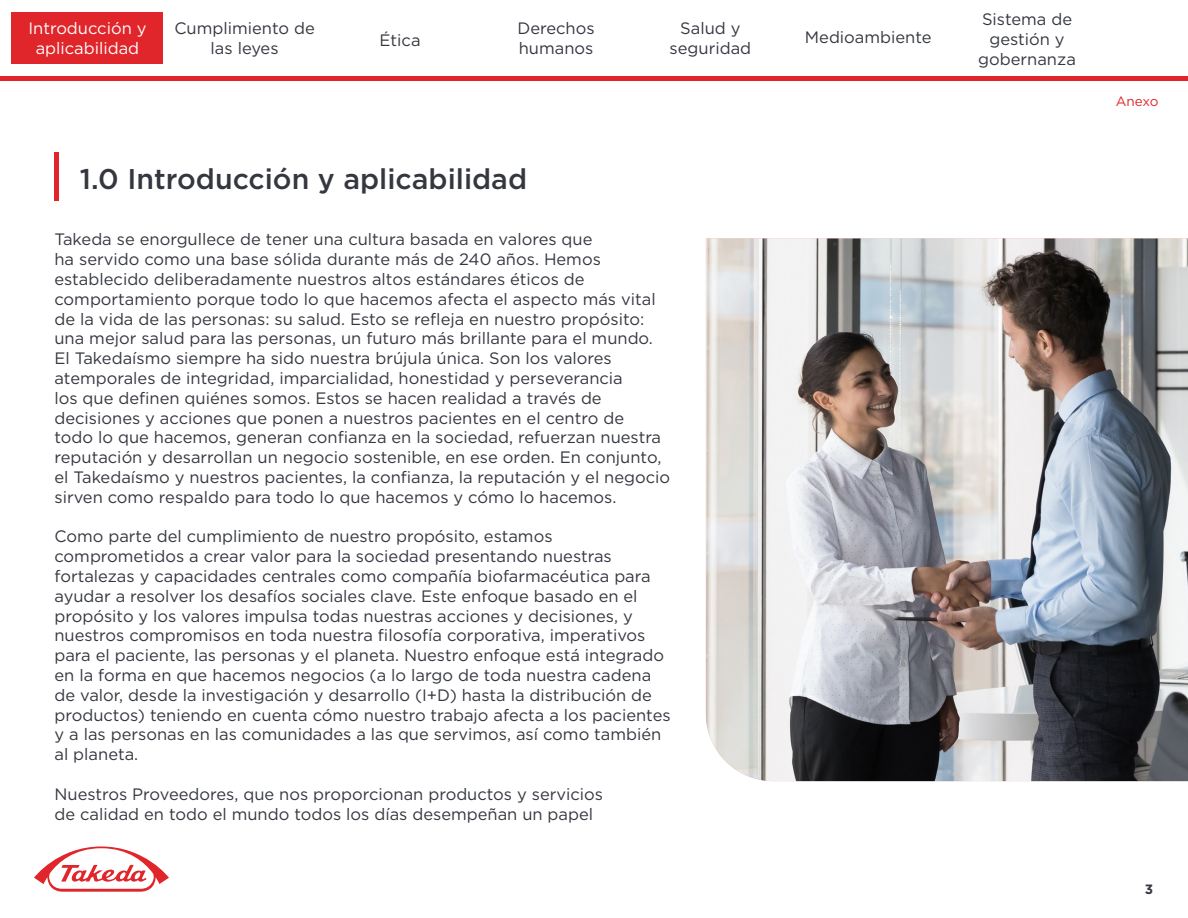
<style>
.page{position:relative;width:1188px;height:918px;background:#fff}
.page>*{position:absolute;margin:0;border:0;box-sizing:border-box;transform-origin:0 0}
.t1{font:500 28.5px "Gotham";color:#34373f}
.t2{font:16.5px/19.8px "Gotham";color:#34373f}
.t3{font:16.5px/19.8px "Gotham";color:#fff;text-align:center}
.t4{font:13.5px "Gotham";letter-spacing:-.015em;color:#e02629}
.t5{font:700 13.5px "Gotham";color:#34373f}
</style>
<div class="page">
<div style="left:12px;top:12px;width:151px;height:51px;background:#e0262a"></div>
<svg style="left:34px;top:846px;width:135px;height:46px"></svg>
<hr style="left:0;top:77px;width:1188px;height:4px;background:#e0262a">
<div style="left:54px;top:152px;width:5px;height:49px;background:#e0262a"></div>
<img style="left:706px;top:238px;width:482px;height:543px">
<p class="t3" style="left:28px;top:18px;width:120px">Introducción y aplicabilidad</p>
<p class="t2" style="left:174px;top:18px;width:142px;text-align:center">Cumplimiento de las leyes</p>
<p class="t2" style="left:380px;top:30px;width:43px">Ética</p>
<p class="t2" style="left:670px;top:18px;width:83px;text-align:center">Salud y seguridad</p>
<p class="t2" style="left:805px;top:27px;width:128px">Medioambiente</p>
<p class="t2" style="left:517px;top:18px;width:79px">Derechos humanos</p>
<h1 class="t1" style="left:80px;top:160px;width:449px">1.0 Introducción y aplicabilidad</h1>
<p class="t2" style="left:54px;top:229px;width:617px">Takeda se enorgullece de tener una cultura basada en valores que<br>ha servido como una base sólida durante más de 240 años. Hemos establecido deliberadamente nuestros altos estándares éticos de comportamiento porque todo lo que hacemos afecta el aspecto más vital de la vida de las personas: su salud. Esto se refleja en nuestro propósito: una mejor salud para las personas, un futuro más brillante para el mundo.<br>El Takedaísmo siempre ha sido nuestra brújula única. Son los valores atemporales de integridad, imparcialidad, honestidad y perseverancia<br>los que definen quiénes somos. Estos se hacen realidad a través de decisiones y acciones que ponen a nuestros pacientes en el centro de<br>todo lo que hacemos, generan confianza en la sociedad, refuerzan nuestra reputación y desarrollan un negocio sostenible, en ese orden. En conjunto, el Takedaísmo y nuestros pacientes, la confianza, la reputación y el negocio sirven como respaldo para todo lo que hacemos y cómo lo hacemos.</p>
<p class="t2" style="left:54px;top:526px;width:618px">Como parte del cumplimiento de nuestro propósito, estamos comprometidos a crear valor para la sociedad presentando nuestras fortalezas y capacidades centrales como compañía biofarmacéutica para ayudar a resolver los desafíos sociales clave. Este enfoque basado en el propósito y los valores impulsa todas nuestras acciones y decisiones, y nuestros compromisos en toda nuestra filosofía corporativa, imperativos para el paciente, las personas y el planeta. Nuestro enfoque está integrado en la forma en que hacemos negocios (a lo largo de toda nuestra cadena de valor, desde la investigación y desarrollo (I+D) hasta la distribución de productos) teniendo en cuenta cómo nuestro trabajo afecta a los pacientes y a las personas en las comunidades a las que servimos, así como también al planeta.</p>
<p class="t2" style="left:54px;top:784px;width:550px">Nuestros Proveedores, que nos proporcionan productos y servicios de calidad en todo el mundo todos los días desempeñan un papel</p>
<p class="t2" style="left:978px;top:9px;width:99px;text-align:center">Sistema de gestión y gobernanza</p>
<p class="t4" style="left:1116px;top:92px;width:44px">Anexo</p>
<p class="t5" style="left:1145px;top:880px;width:10px">3</p>
</div>
